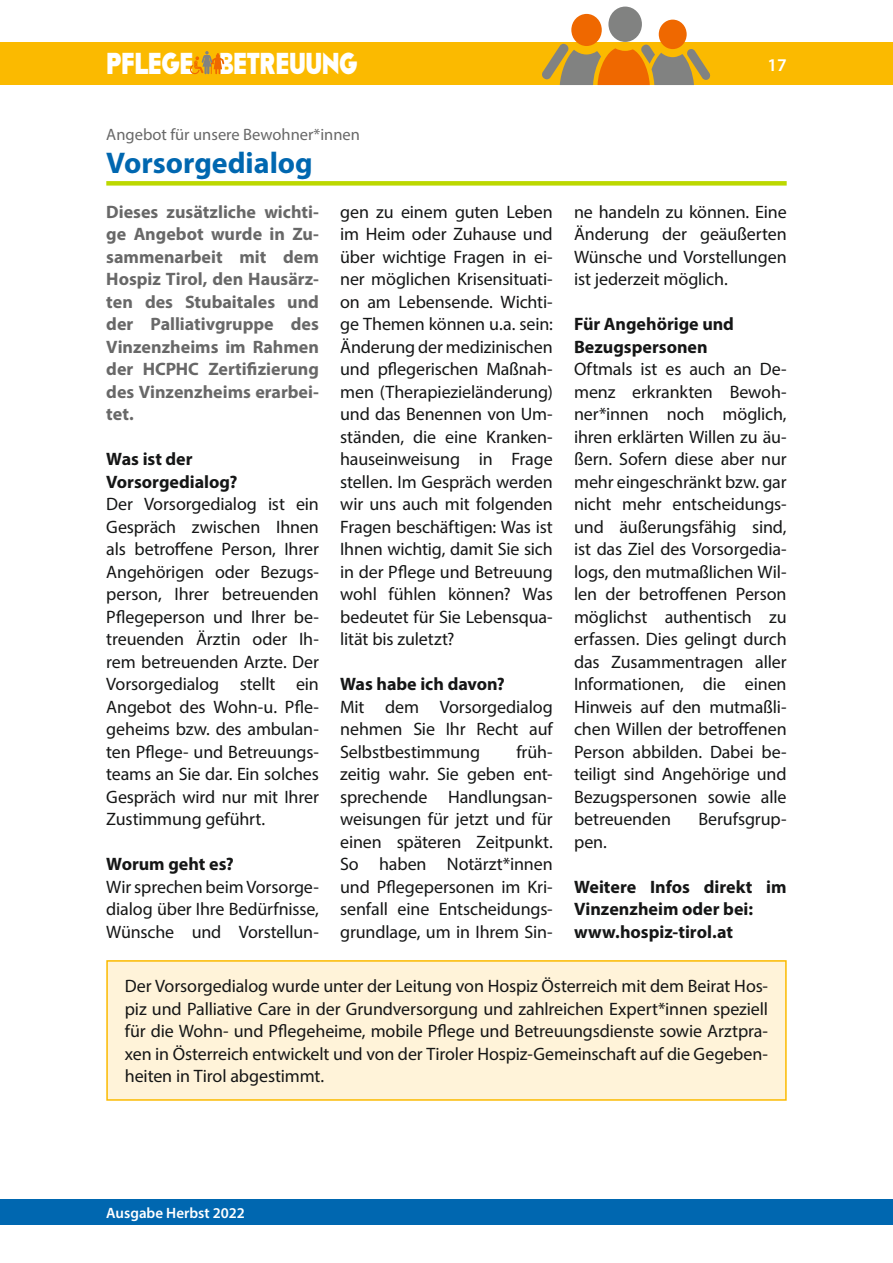
<style>
.page{position:relative;width:893px;height:1263px;background:#fff}
.page>*{position:absolute;margin:0;border:0;box-sizing:border-box;transform-origin:0 0}
.t1{font:900 30.15px "RAINFALL";letter-spacing:-.02em;color:#fff;scale:.8 1}
.t2{font:700 30px "Myriad Pro";color:#0067b0}
.t3{font:18px/22.5px "Myriad Pro";letter-spacing:-.005em;color:#151616;text-align:justify}
.t4{font:700 18px/22.5px "Myriad Pro";color:#686868;text-align:justify}
.t5{font:700 18px/22.5px "Myriad Pro";color:#151616}
.t6{font:600 18px "Myriad Pro";color:#fff}
.t7{font:16.5px "Myriad Pro";color:#686868}
.t8{font:600 15px "Myriad Pro";color:#fff}
</style>
<div class="page">
<div style="left:0;top:1199px;width:893px;height:26px;background:#0067b0"></div>
<div style="left:0;top:43px;width:893px;height:42px;background:#fbba00"></div>
<svg style="left:190px;top:51px;width:34px;height:23px"></svg>
<div style="left:608px;top:7px;width:34px;height:35px;background:#818281;border-radius:50%"></div>
<div style="left:659px;top:20px;width:28px;height:29px;background:#ef6800;border-radius:50%"></div>
<div style="left:571px;top:14px;width:31px;height:32px;background:#ef6800;border-radius:50%"></div>
<svg style="left:542px;top:44px;width:169px;height:41px"></svg>
<div style="left:106px;top:181px;width:681px;height:5px;background:#bcd800"></div>
<div style="left:107px;top:961px;width:679px;height:139px;background:#fff3d9"></div>
<div style="left:106px;top:960px;width:681px;height:141px;border:2px solid #fbba00"></div>
<h1 class="t1" style="left:106px;top:53px;width:316px">PFLEGE BETREUUNG</h1>
<p class="t6" style="left:767px;top:53px;width:21px">17</p>
<p class="t7" style="left:106px;top:124px;width:255px">Angebot für unsere Bewohner*innen</p>
<h2 class="t2" style="left:106px;top:143px;width:208px">Vorsorgedialog</h2>
<p class="t4" style="left:106px;top:200px;width:214px">Dieses zusätzliche wichti&shy;ge Angebot wurde in Zu&shy;sammenarbeit mit dem Hospiz Tirol, den Hausärz&shy;ten des Stubaitales und der Palliativgruppe des Vinzenzheims im Rahmen der HCPHC Zertifizierung des Vinzenzheims erarbei&shy;tet.</p>
<p class="t5" style="left:106px;top:447px;width:133px">Was ist der<br>Vorsorgedialog?</p>
<p class="t3" style="left:106px;top:492px;width:214px">Der Vorsorgedialog ist ein Gespräch zwischen Ihnen als betroffene Person, Ihrer Angehörigen oder Bezugs&shy;person, Ihrer betreuenden Pflegeperson und Ihrer be&shy;treuenden Ärztin oder Ih&shy;rem betreuenden Arzte. Der Vorsorgedialog stellt ein Angebot des Wohn-u. Pfle&shy;geheims bzw. des ambulan&shy;ten Pflege- und Betreuungs&shy;teams an Sie dar. Ein solches Gespräch wird nur mit Ihrer Zustimmung geführt.</p>
<p class="t5" style="left:106px;top:852px;width:129px">Worum geht es?</p>
<p class="t3" style="left:106px;top:875px;width:214px">Wir sprechen beim Vorsorge&shy;dialog über Ihre Bedürfnisse, Wünsche und Vorstellun-</p>
<p class="t3" style="left:340px;top:200px;width:214px">gen zu einem guten Leben im Heim oder Zuhause und über wichtige Fragen in ei&shy;ner möglichen Krisensituati&shy;on am Lebensende. Wichti&shy;ge Themen können u.a. sein:<br>Änderung der medizinischen und pflegerischen Maßnah&shy;men (Therapiezieländerung) und das Benennen von Um&shy;ständen, die eine Kranken&shy;hauseinweisung in Frage stellen. Im Gespräch werden wir uns auch mit folgenden Fragen beschäftigen: Was ist Ihnen wichtig, damit Sie sich in der Pflege und Betreuung wohl fühlen können? Was bedeutet für Sie Lebensqua&shy;lität bis zuletzt?</p>
<p class="t5" style="left:340px;top:672px;width:166px">Was habe ich davon?</p>
<p class="t3" style="left:340px;top:695px;width:214px">Mit dem Vorsorgedialog nehmen Sie Ihr Recht auf Selbstbestimmung</p>
<p class="t3" style="left:574px;top:200px;width:214px">ne handeln zu können. Eine Änderung der geäußerten Wünsche und Vorstellungen ist jederzeit möglich.</p>
<p class="t5" style="left:574px;top:312px;width:161px">Für Angehörige und<br>Bezugspersonen</p>
<p class="t3" style="left:574px;top:357px;width:214px">Oftmals ist es auch an De&shy;menz erkrankten Bewoh&shy;ner*innen noch möglich, ihren erklärten Willen zu äu&shy;ßern. Sofern diese aber nur mehr eingeschränkt bzw. gar nicht mehr entscheidungs&shy;und äußerungsfähig sind, ist das Ziel des Vorsorgedia&shy;logs, den mutmaßlichen Wil&shy;len der betroffenen Person möglichst authentisch zu erfassen. Dies gelingt durch das Zusammentragen aller Informationen, die einen Hinweis auf den mutmaßli&shy;chen Willen der betroffenen Person abbilden. Dabei be&shy;teiligt sind Angehörige und Bezugspersonen sowie alle betreuenden</p>
<p class="t3" style="left:340px;top:740px;width:214px;text-indent:176px">früh&shy;zeitig wahr. Sie geben ent&shy;sprechende Handlungsan&shy;weisungen für jetzt und für einen späteren Zeitpunkt.<br>So haben Notärzt*innen und Pflegepersonen im Kri&shy;senfall eine Entscheidungs&shy;grundlage, um in Ihrem Sin-</p>
<p class="t3" style="left:698px;top:807px;width:90px">Berufsgrup-</p>
<p class="t3" style="left:574px;top:830px;width:34px">pen.</p>
<p class="t5" style="left:574px;top:875px;width:214px">Weitere Infos direkt im<br>Vinzenzheim oder bei: www.hospiz-tirol.at</p>
<p class="t3" style="left:125px;top:974px;width:645px">Der Vorsorgedialog wurde unter der Leitung von Hospiz Österreich mit dem Beirat Hos&shy;piz und Palliative Care in der Grundversorgung und zahlreichen Expert*innen speziell für die Wohn- und Pflegeheime, mobile Pflege und Betreuungsdienste sowie Arztpra&shy;xen in Österreich entwickelt und von der Tiroler Hospiz-Gemeinschaft auf die Gegeben&shy;heiten in Tirol abgestimmt.</p>
<p class="t8" style="left:106px;top:1203px;width:140px">Ausgabe Herbst 2022</p>
</div>
